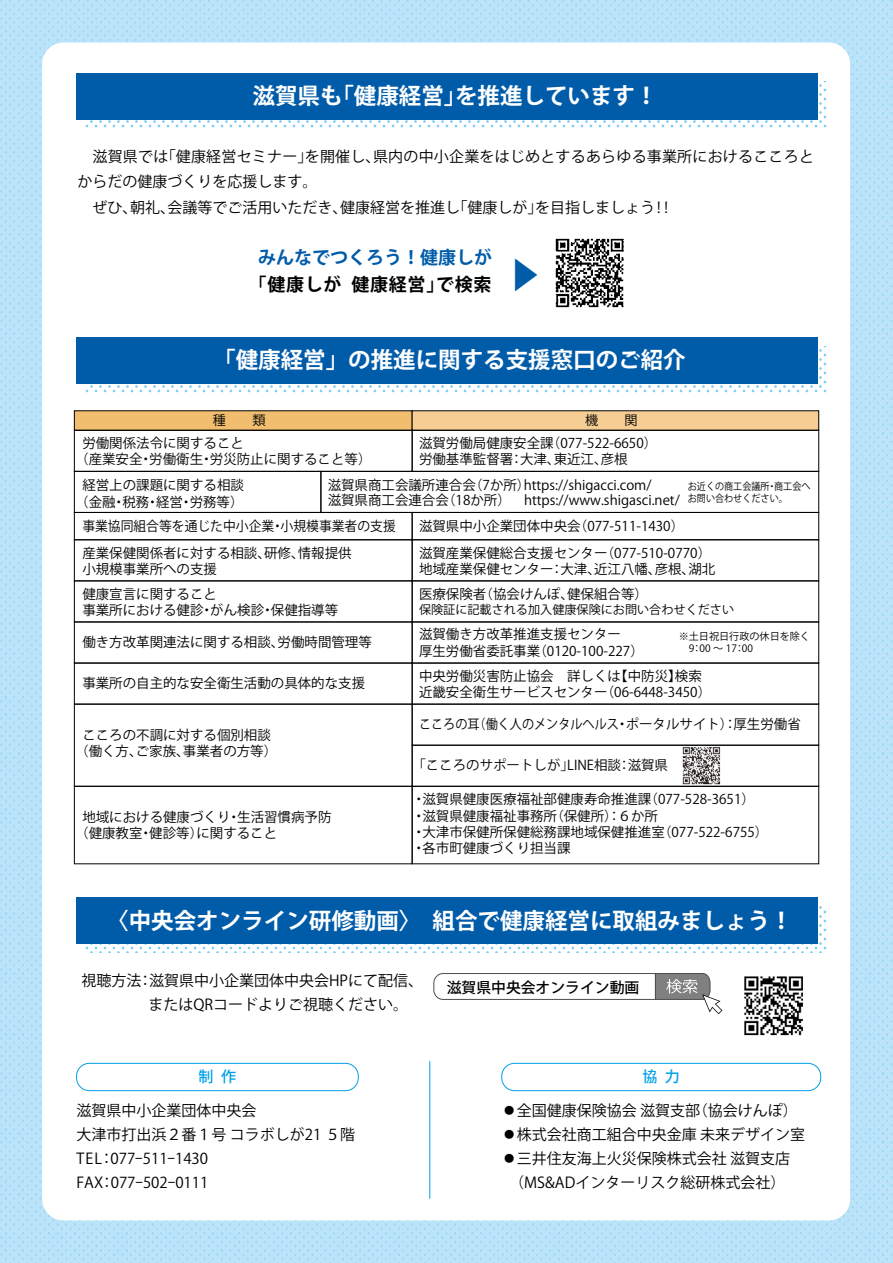
<style>
.page{position:relative;width:893px;height:1263px;background:#fff}
.page>*{position:absolute;margin:0;border:0;box-sizing:border-box;transform-origin:0 0}
.t1{font:700 22.5px "Koz Go Pr 6 N";color:#fff}
.t2{font:700 18px/27px "Koz Go Pr 6 N";color:#005ca9}
.t3{font:15px/24px "Koz Go Pr 6 N";color:#000}
.t4{font:500 15px "Koz Go Pr 6 N";color:#00a0e9}
.t5{font:500 14.85px "Koz Go Pr 6 N";color:#000}
.t6{font:13.5px/16.2px "Koz Go Pr 6 N";color:#000}
.t7{font:13.5px "Koz Go Pr 6 N";color:#000;scale:.9 1}
.t8{font:13.5px "Koz Go Pr 6 N";color:#000;scale:.95 1}
.t9{font:13.2px "Koz Go Pr 6 N";color:#000}
.t10{font:12.15px "Koz Go Pr 6 N";color:#000}
.t11{font:10.05px/12.1px "Koz Go Pr 6 N";color:#000;scale:.9 1}
.t12{font:10.05px/12.1px "Koz Go Pr 6 N";color:#000}
.s1{color:#000}
</style>
<div class="page">
<img style="left:0;top:0;width:893px;height:1263px">
<div style="left:42px;top:43px;width:808px;height:1177px;background:#fff;border-radius:21px"></div>
<img style="left:682px;top:747px;width:39px;height:38px">
<div style="left:74px;top:411px;width:338px;height:19px;background:#f1be6f"></div>
<div style="left:412px;top:411px;width:407px;height:19px;background:#f6ce93"></div>
<div style="left:74px;top:430px;width:338px;height:42px;border:1px solid #000"></div>
<div style="left:412px;top:430px;width:407px;height:42px;border:1px solid #000"></div>
<div style="left:74px;top:471px;width:247px;height:42px;border:1px solid #000"></div>
<div style="left:321px;top:471px;width:498px;height:42px;border:1px solid #000"></div>
<div style="left:74px;top:580px;width:338px;height:42px;border:1px solid #000"></div>
<div style="left:412px;top:580px;width:407px;height:42px;border:1px solid #000"></div>
<div style="left:74px;top:663px;width:338px;height:41px;border:1px solid #000"></div>
<div style="left:412px;top:663px;width:407px;height:41px;border:1px solid #000"></div>
<div style="left:74px;top:704px;width:338px;height:83px;border:1px solid #000"></div>
<div style="left:412px;top:704px;width:407px;height:41px;border:1px solid #000"></div>
<div style="left:412px;top:745px;width:407px;height:42px;border:1px solid #000"></div>
<div style="left:74px;top:786px;width:338px;height:78px;border:1px solid #000"></div>
<div style="left:412px;top:786px;width:407px;height:78px;border:1px solid #000"></div>
<div style="left:74px;top:512px;width:338px;height:28px;border:1px solid #000"></div>
<div style="left:412px;top:512px;width:407px;height:28px;border:1px solid #000"></div>
<svg style="left:85px;top:82px;width:741px;height:46px"></svg>
<div style="left:76px;top:73px;width:742px;height:46px;background:#005ca9"></div>
<svg style="left:85px;top:346px;width:741px;height:46px"></svg>
<div style="left:76px;top:337px;width:742px;height:46px;background:#005ca9"></div>
<svg style="left:85px;top:906px;width:741px;height:47px"></svg>
<div style="left:76px;top:897px;width:742px;height:47px;background:#005ca9"></div>
<div style="left:76px;top:1063px;width:282px;height:28px;border:1px solid #00a0e9;border-radius:13px"></div>
<div style="left:502px;top:1063px;width:319px;height:28px;border:1px solid #00a0e9;border-radius:13px"></div>
<svg style="left:433px;top:973px;width:289px;height:41px"></svg>
<img style="left:555px;top:238px;width:69px;height:70px">
<hr style="left:430px;top:1061px;width:1px;height:138px;background:#00a0e9">
<img style="left:744px;top:976px;width:59px;height:60px">
<h1 class="t1" style="left:253px;top:83px;width:407px">滋賀県も「健康経営」を推進しています！</h1>
<p class="t3" style="left:78px;top:144px;width:738px;line-height:25.5px">　滋賀県では「健康経営セミナー」を開催し、県内の中小企業をはじめとするあらゆる事業所におけるこころとからだの健康づくりを応援します。<br>　ぜひ、朝礼、会議等でご活用いただき、健康経営を推進し「健康しが」を目指しましょう!!</p>
<h2 class="t2" style="left:249px;top:244px;width:294px;text-indent:10px">みんなでつくろう！健康しが<br><span class="s1">「健康しが 健康経営」で検索</span> <sup>▶</sup></h2>
<h1 class="t1" style="left:213px;top:347px;width:474px">「健康経営」の推進に関する支援窓口のご紹介</h1>
<p class="t9" style="left:213px;top:413px;width:54px">種　　類</p>
<p class="t9" style="left:585px;top:413px;width:54px">機　　関</p>
<p class="t6" style="left:75px;top:435px;width:298px;text-indent:7px">労働関係法令に関すること<br>（産業安全・労働衛生・労災防止に関すること等）</p>
<p class="t6" style="left:75px;top:478px;width:170px;text-align:center">経営上の課題に関する相談（金融・税務・経営・労務等）</p>
<p class="t8" style="left:82px;top:518px;width:331px">事業協同組合等を通じた中小企業・小規模事業者の支援</p>
<p class="t6" style="left:419px;top:518px;width:267px">滋賀県中小企業団体中央会（077-511-1430）</p>
<p class="t6" style="left:82px;top:545px;width:271px">産業保健関係者に対する相談、研修、情報提供小規模事業所への支援</p>
<p class="t6" style="left:419px;top:545px;width:298px">滋賀産業保健総合支援センター（077-510-0770）地域産業保健センター：大津、近江八幡、彦根、湖北</p>
<p class="t6" style="left:419px;top:586px;width:230px">医療保険者（協会けんぽ、健保組合等）</p>
<p class="t10" style="left:419px;top:602px;width:317px">保険証に記載される加入健康保険にお問い合わせください</p>
<p class="t6" style="left:419px;top:627px;width:226px">滋賀働き方改革推進支援センター<br>厚生労働省委託事業（0120-100-227）</p>
<p class="t6" style="left:419px;top:668px;width:294px">中央労働災害防止協会　詳しくは【中防災】検索近畿安全衛生サービスセンター（06-6448-3450）</p>
<p class="t7" style="left:419px;top:717px;width:426px">こころの耳（働く人のメンタルヘルス・ポータルサイト）：厚生労働省</p>
<p class="t6" style="left:412px;top:757px;width:257px">「こころのサポートしが」LINE相談：滋賀県</p>
<p class="t6" style="left:412px;top:792px;width:358px">・滋賀県健康医療福祉部健康寿命推進課（077-528-3651）・滋賀県健康福祉事務所（保健所）：６か所<br>・大津市保健所保健総務課地域保健推進室（077-522-6755）・各市町健康づくり担当課</p>
<p class="t6" style="left:419px;top:435px;width:240px">滋賀労働局健康安全課（077-522-6650）労働基準監督署：大津、東近江、彦根</p>
<p class="t6" style="left:328px;top:477px;width:354px;line-height:15.3px">滋賀県商工会議所連合会（7か所）https://shigacci.com/<br>滋賀県商工会連合会（18か所）　 https://www.shigasci.net/</p>
<p class="t11" style="left:688px;top:480px;width:138px">お近くの商工会議所・商工会へお問い合わせください。</p>
<p class="t6" style="left:82px;top:586px;width:257px">健康宣言に関すること<br>事業所における健診・がん検診・保健指導等</p>
<p class="t6" style="left:82px;top:634px;width:291px">働き方改革関連法に関する相談、労働時間管理等</p>
<p class="t12" style="left:679px;top:630px;width:133px">※土日祝日行政の休日を除く　9：00 ～ 17：00</p>
<p class="t6" style="left:82px;top:675px;width:284px">事業所の自主的な安全衛生活動の具体的な支援</p>
<p class="t6" style="left:75px;top:727px;width:203px;text-align:center">こころの不調に対する個別相談（働く方、ご家族、事業者の方等）</p>
<p class="t6" style="left:75px;top:809px;width:258px;text-indent:7px">地域における健康づくり・生活習慣病予防（健康教室・健診等）に関すること</p>
<h1 class="t1" style="left:106px;top:907px;width:688px">〈中央会オンライン研修動画〉　組合で健康経営に取組みましょう！</h1>
<p class="t3" style="left:82px;top:969px;width:343px">視聴方法：滋賀県中小企業団体中央会HPにて配信、　　　　 またはQRコードよりご視聴ください。</p>
<p class="t4" style="left:199px;top:1068px;width:39px">制作</p>
<p class="t3" style="left:76px;top:1099px;width:280px">滋賀県中小企業団体中央会<br>大津市打出浜２番１号 コラボしが21 ５階<br>TEL：077-511-1430<br>FAX：077-502-0111</p>
<p class="t5" style="left:447px;top:979px;width:194px">滋賀県中央会オンライン動画</p>
<p class="t4" style="left:642px;top:1068px;width:39px">協力</p>
<p class="t3" style="left:502px;top:1099px;width:297px">●全国健康保険協会 滋賀支部（協会けんぽ）</p>
<p class="t3" style="left:502px;top:1123px;width:305px">●株式会社商工組合中央金庫 未来デザイン室</p>
<p class="t3" style="left:502px;top:1147px;width:290px">●三井住友海上火災保険株式会社 滋賀支店　（MS&amp;ADインターリスク総研株式会社）</p>
</div>
